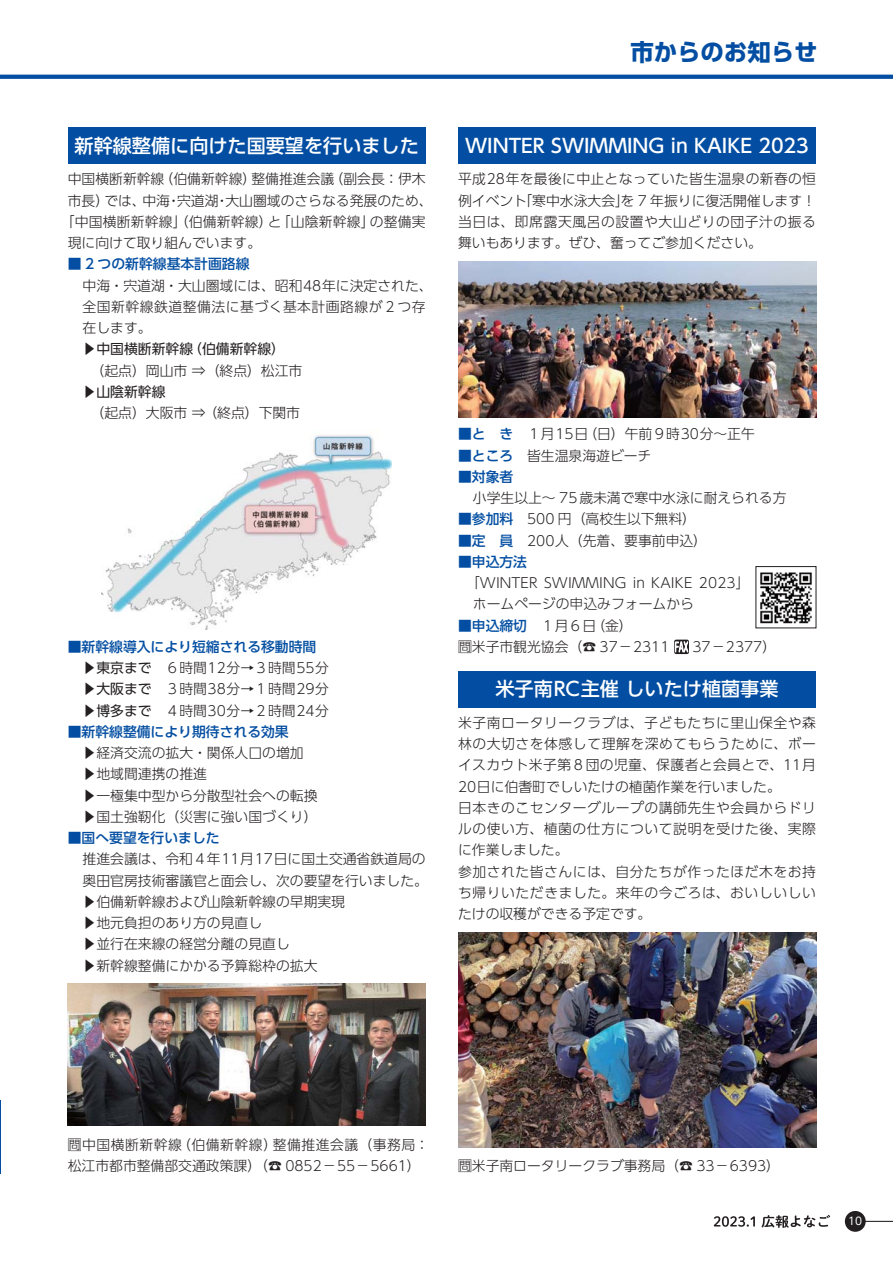
<style>
.page{position:relative;width:893px;height:1263px;background:#fff}
.page>*{position:absolute;margin:0;border:0;box-sizing:border-box;transform-origin:0 0}
.t1{font:23.4px "UD Shin Go Pro Bold 90 msp RKSJ H";color:#034ea2}
.t2{font:19.2px "UD Shin Go Pro Medium 90 msp RKSJ H";color:#fff}
.t3{font:13.8px/21.3px "UD Shin Go Pro Light 90 msp RKSJ H";color:#231f20}
.t4{font:13.8px/21.3px "UD Shin Go Pro Light 90 msp RKSJ H";letter-spacing:.04em;color:#231f20}
.t5{font:13.8px "UD Shin Go Pro Medium 90 msp RKSJ H";color:#034ea2}
.t6{font:13.8px/21.3px "UD Shin Go Pro Light 90 msp RKSJ H";letter-spacing:.035em;color:#231f20}
.t7{font:13.8px "UD Shin Go Pro Regular 90 msp RKSJ H";color:#231f20}
.t8{font:10.65px "UD Shin Go Pro Regular 90 msp RKSJ H";color:#fff}
.s1{font-family:"UD Shin Go Pro Regular 90 msp RKSJ H"}
.s2{font-family:"UD Shin Go Pro Medium 90 msp RKSJ H";color:#034ea2}
</style>
<div class="page">
<svg style="left:0;top:75px;width:893px;height:4px;fill:#034ea2"></svg>
<hr style="left:0;top:1100px;width:1px;height:74px;background:#034ea2">
<div style="left:68px;top:127px;width:358px;height:37px;background:#034ea2"></div>
<img style="left:102px;top:433px;width:290px;height:196px">
<div style="left:458px;top:127px;width:358px;height:37px;background:#034ea2"></div>
<svg style="left:674px;top:640px;width:15px;height:14px"></svg>
<svg style="left:675px;top:639px;width:13px;height:16px"></svg>
<img style="left:458px;top:262px;width:358px;height:155px">
<img style="left:760px;top:572px;width:52px;height:52px">
<svg style="left:714px;top:1215px;width:116px;height:13px"></svg>
<hr style="left:861px;top:1221px;width:32px;height:1px;background:#231f20">
<div style="left:845px;top:1211px;width:21px;height:21px;background:#231f20;border-radius:50%"></div>
<div style="left:458px;top:671px;width:358px;height:36px;background:#034ea2"></div>
<img style="left:68px;top:983px;width:358px;height:142px">
<img style="left:458px;top:933px;width:358px;height:215px">
<h2 class="t2" style="left:75px;top:138px;width:346px">新幹線整備に向けた国要望を行いました</h2>
<p class="t3" style="left:68px;top:170px;width:359px">中国横断新幹線（伯備新幹線）整備推進会議（副会長：伊木</p>
<p class="t3" style="left:68px;top:192px;width:366px">市長）では、中海・宍道湖・大山圏域のさらなる発展のため、</p>
<p class="t3" style="left:61px;top:213px;width:366px">「中国横断新幹線」（伯備新幹線）と「山陰新幹線」の整備実</p>
<p class="t3" style="left:68px;top:234px;width:195px">現に向けて取り組んでいます。</p>
<p class="t5" style="left:68px;top:259px;width:183px">■ 2 つの新幹線基本計画路線</p>
<p class="t6" style="left:83px;top:277px;width:351px">中海・宍道湖・大山圏域には、昭和48年に決定された、全国新幹線鉄道整備法に基づく基本計画路線が２つ存在します。</p>
<p class="t7" style="left:83px;top:344px;width:204px">▶中国横断新幹線（伯備新幹線）</p>
<p class="t3" style="left:91px;top:362px;width:213px">（起点）岡山市 ⇒（終点）松江市</p>
<p class="t7" style="left:83px;top:386px;width:84px">▶山陰新幹線</p>
<p class="t3" style="left:91px;top:404px;width:211px">（起点）大阪市 ⇒ （終点）下関市</p>
<p class="t5" style="left:68px;top:641px;width:250px">■新幹線導入により短縮される移動時間</p>
<p class="t3" style="left:83px;top:659px;width:248px;text-align:justify"><span class="s1">▶東京まで</span>　６時間12分→３時間55分<span class="s1">▶大阪まで</span>　３時間38分→１時間29分<span class="s1">▶博多まで</span>　４時間30分→２時間24分</p>
<p class="t5" style="left:68px;top:726px;width:223px">■新幹線整備により期待される効果</p>
<p class="t3" style="left:83px;top:744px;width:236px">▶経済交流の拡大・関係人口の増加▶地域間連携の推進<br>▶一極集中型から分散型社会への転換▶国土強靭化（災害に強い国づくり）</p>
<p class="t5" style="left:68px;top:833px;width:153px">■国へ要望を行いました</p>
<p class="t3" style="left:83px;top:850px;width:347px">推進会議は、令和４年11月17日に国土交通省鉄道局の奥田官房技術審議官と面会し、次の要望を行いました。▶伯備新幹線および山陰新幹線の早期実現<br>▶地元負担のあり方の見直し<br>▶並行在来線の経営分離の見直し<br>▶新幹線整備にかかる予算総枠の拡大</p>
<h1 class="t1" style="left:630px;top:44px;width:189px">市からのお知らせ</h1>
<h2 class="t2" style="left:465px;top:138px;width:345px">WINTER SWIMMING in KAIKE 2023</h2>
<p class="t3" style="left:458px;top:170px;width:360px;text-align:justify">平成28年を最後に中止となっていた皆生温泉の新春の恒例イベント「寒中水泳大会」を 7 年振りに復活開催します！当日は、即席露天風呂の設置や大山どりの団子汁の振る舞いもあります。ぜひ、奮ってご参加ください。</p>
<p class="t3" style="left:458px;top:425px;width:298px"><span class="s2">■と き</span>　１月15日（日）午前９時30分～正午</p>
<p class="t3" style="left:458px;top:447px;width:195px"><span class="s2">■ところ</span>　皆生温泉海遊ビーチ</p>
<p class="t5" style="left:458px;top:471px;width:57px">■対象者</p>
<p class="t3" style="left:473px;top:489px;width:329px">小学生以上～ 75 歳未満で寒中水泳に耐えられる方　</p>
<p class="t3" style="left:458px;top:510px;width:239px"><span class="s2">■参加料</span>　500 円（高校生以下無料）</p>
<p class="t3" style="left:458px;top:532px;width:251px"><span class="s2">■定 員　</span>200人（先着、要事前申込）</p>
<p class="t5" style="left:458px;top:556px;width:71px">■申込方法</p>
<p class="t3" style="left:473px;top:574px;width:278px;text-indent:-7px">「WINTER SWIMMING in KAIKE 2023」ホームページの申込みフォームから</p>
<p class="t3" style="left:458px;top:616px;width:213px"><span class="s2">■申込締切</span>　１月６日（金）<br>問米子市観光協会（☎ 37－2311</p>
<p class="t3" style="left:692px;top:638px;width:85px">37－2377）</p>
<h2 class="t2" style="left:495px;top:682px;width:284px">米子南RC主催 しいたけ植菌事業</h2>
<p class="t4" style="left:458px;top:714px;width:360px">米子南ロータリークラブは、子どもたちに里山保全や森林の大切さを体感して理解を深めてもらうために、ボーイスカウト米子第８団の児童、保護者と会員とで、11月<br>20日に伯耆町でしいたけの植菌作業を行いました。<br>日本きのこセンターグループの講師先生や会員からドリルの使い方、植菌の仕方について説明を受けた後、実際に作業しました。<br>参加された皆さんには、自分たちが作ったほだ木をお持ち帰りいただきました。来年の今ごろは、おいしいしいたけの収穫ができる予定です。</p>
<p class="t3" style="left:68px;top:1136px;width:363px">問中国横断新幹線（伯備新幹線）整備推進会議（事務局：松江市都市整備部交通政策課）（☎ 0852－55－5661）</p>
<p class="t3" style="left:458px;top:1157px;width:323px">問米子南ロータリークラブ事務局（☎ 33－6393）</p>
<p class="t8" style="left:848px;top:1217px;width:16px">10</p>
</div>
